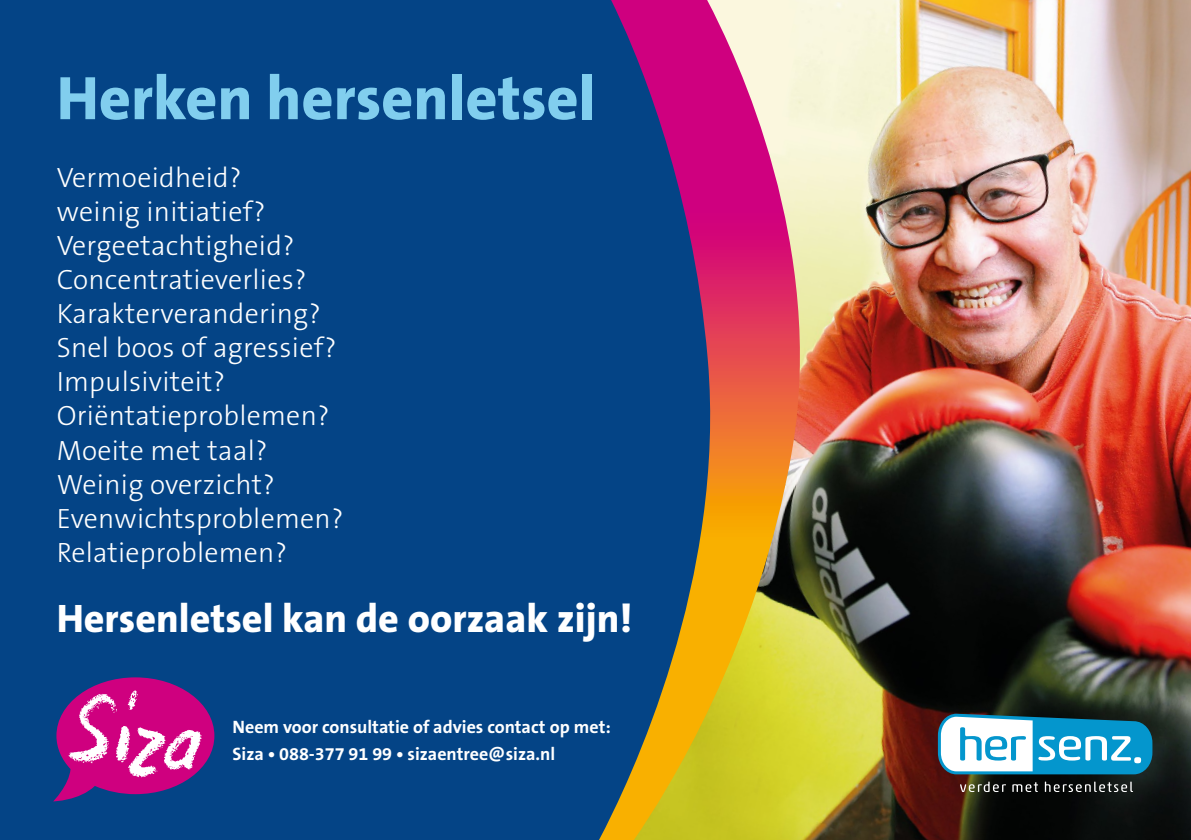
<style>
.page{position:relative;width:1191px;height:840px;background:#fff}
.page>*{position:absolute;margin:0;border:0;box-sizing:border-box;transform-origin:0 0}
.t1{font:800 62px "The Sans B8";color:#81ceee}
.t2{font:800 40px "The Sans B8";color:#fff}
.t3{font:300 28px/34px "The Sans B3";letter-spacing:.01em;color:#fff}
.t4{font:700 18px/27px "The Sans B7";color:#fff}
</style>
<div class="page">
<img style="left:826px;top:0;width:365px;height:839px">
<div style="left:0;top:0;width:599px;height:839px;background:#044486"></div>
<svg style="left:53px;top:677px;width:161px;height:124px;background:#a33392"></svg>
<svg style="left:599px;top:0;width:227px;height:839px;background:#927167"></svg>
<svg style="left:960px;top:781px;width:46px;height:10px"></svg>
<svg style="left:1012px;top:781px;width:26px;height:10px"></svg>
<svg style="left:1044px;top:781px;width:89px;height:10px"></svg>
<svg style="left:938px;top:713px;width:214px;height:61px"></svg>
<h1 class="t1" style="left:57px;top:65px;width:540px">Herken hersenletsel</h1>
<p class="t3" style="left:57px;top:161px;width:288px">Vermoeidheid?<br>weinig initiatief?<br>Vergeetachtigheid?<br>Concentratieverlies?<br>Karakterverandering?<br>Snel boos of agressief?<br>Impulsiviteit?<br>Oriëntatieproblemen?<br>Moeite met taal?<br>Weinig overzicht?<br>Evenwichtsproblemen?<br>Relatieproblemen?</p>
<h2 class="t2" style="left:57px;top:596px;width:577px">Hersenletsel kan de oorzaak zijn!</h2>
<p class="t4" style="left:232px;top:713px;width:380px">Neem voor consultatie of advies contact op met:<br>Siza • 088-377 91 99 • sizaentree@siza.nl</p>
</div>
